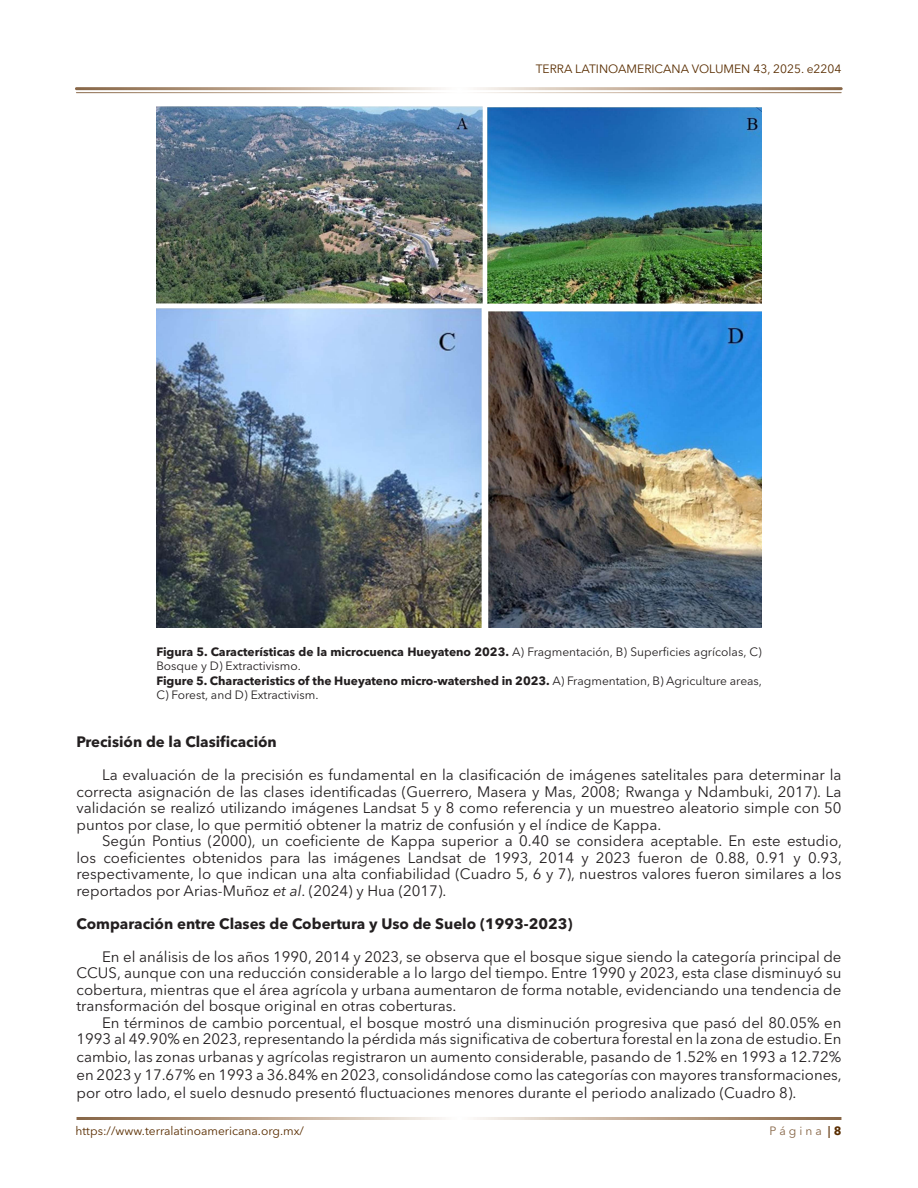
<style>
.page{position:relative;width:918px;height:1188px;background:#fff}
.page>*{position:absolute;margin:0;border:0;box-sizing:border-box;transform-origin:0 0}
._5_-CONTENIDO{font:15px/16.5px "Avenir Next LT Pro";color:#231f20;text-align:justify}
._5_-CONTENIDO-2{font:700 15px "Avenir Next LT Pro";color:#231f20}
._13_-TITULO_FIGURA{font:12px/14.4px "Avenir Next LT Pro";color:#231f20}
.t1{font:12px "Avenir Next LT Pro";color:#592d00}
.t2{font:12px "Avenir Next LT Pro";color:#866546}
.s1{font-weight:700}
.s2{font-style:italic}
.s3{font-weight:700;color:#592d00}
</style>
<div class="page">
<img style="left:156px;top:106px;width:326px;height:198px">
<img style="left:488px;top:107px;width:274px;height:196px">
<img style="left:488px;top:311px;width:274px;height:317px">
<img style="left:156px;top:308px;width:326px;height:320px">
<p class="t1" style="left:536px;top:62px;width:307px">TERRA LATINOAMERICANA VOLUMEN 43, 2025. e2204</p>
<p class="_13_-TITULO_FIGURA" style="left:156px;top:644px;width:607px"><span class="s1">Figura 5. Características de la microcuenca Hueyateno 2023.</span> A) Fragmentación, B) Superficies agrícolas, C)<br>Bosque y D) Extractivismo.</p>
<p class="_13_-TITULO_FIGURA" style="left:156px;top:673px;width:607px"><span class="s1">Figure 5. Characteristics of the Hueyateno micro-watershed in 2023.</span> A) Fragmentation, B) Agriculture areas,<br>C) Forest, and D) Extractivism.</p>
<p class="_5_-CONTENIDO-2" style="left:77px;top:733px;width:202px">Precisión de la Clasificación</p>
<p class="_5_-CONTENIDO" style="left:77px;top:767px;width:766px;text-indent:26px">La evaluación de la precisión es fundamental en la clasificación de imágenes satelitales para determinar la correcta asignación de las clases identificadas (Guerrero, Masera y Mas, 2008; Rwanga y Ndambuki, 2017). La validación se realizó utilizando imágenes Landsat 5 y 8 como referencia y un muestreo aleatorio simple con 50 puntos por clase, lo que permitió obtener la matriz de confusión y el índice de Kappa.</p>
<p class="_5_-CONTENIDO" style="left:77px;top:833px;width:767px;text-indent:26px">Según Pontius (2000), un coeficiente de Kappa superior a 0.40 se considera aceptable. En este estudio, los coeficientes obtenidos para las imágenes Landsat de 1993, 2014 y 2023 fueron de 0.88, 0.91 y 0.93, respectivamente, lo que indican una alta confiabilidad (Cuadro 5, 6 y 7), nuestros valores fueron similares a los reportados por Arias-Muñoz <span class="s2">et al</span>. (2024) y Hua (2017).</p>
<p class="_5_-CONTENIDO-2" style="left:77px;top:914px;width:498px">Comparación entre Clases de Cobertura y Uso de Suelo (1993-2023)</p>
<p class="_5_-CONTENIDO" style="left:77px;top:948px;width:767px;text-indent:26px">En el análisis de los años 1990, 2014 y 2023, se observa que el bosque sigue siendo la categoría principal de CCUS, aunque con una reducción considerable a lo largo del tiempo. Entre 1990 y 2023, esta clase disminuyó su cobertura, mientras que el área agrícola y urbana aumentaron de forma notable, evidenciando una tendencia de transformación del bosque original en otras coberturas.</p>
<p class="_5_-CONTENIDO" style="left:77px;top:1014px;width:767px;text-align:right">En términos de cambio porcentual, el bosque mostró una disminución progresiva que pasó del 80.05% en<br>1993 al 49.90% en 2023, representando la pérdida más significativa de cobertura forestal en la zona de estudio. En</p>
<p class="_5_-CONTENIDO" style="left:77px;top:1048px;width:767px;line-height:18px">cambio, las zonas urbanas y agrícolas registraron un aumento considerable, pasando de 1.52% en 1993 a 12.72% en 2023 y 17.67% en 1993 a 36.84% en 2023, consolidándose como las categorías con mayores transformaciones, por otro lado, el suelo desnudo presentó fluctuaciones menores durante el periodo analizado (Cuadro 8).</p>
<p class="t1" style="left:76px;top:1124px;width:230px">https://www.terralatinoamericana.org.mx/</p>
<p class="t2" style="left:769px;top:1124px;width:73px">P á g i n a <span class="s1">|</span> <span class="s3">8</span></p>
</div>
